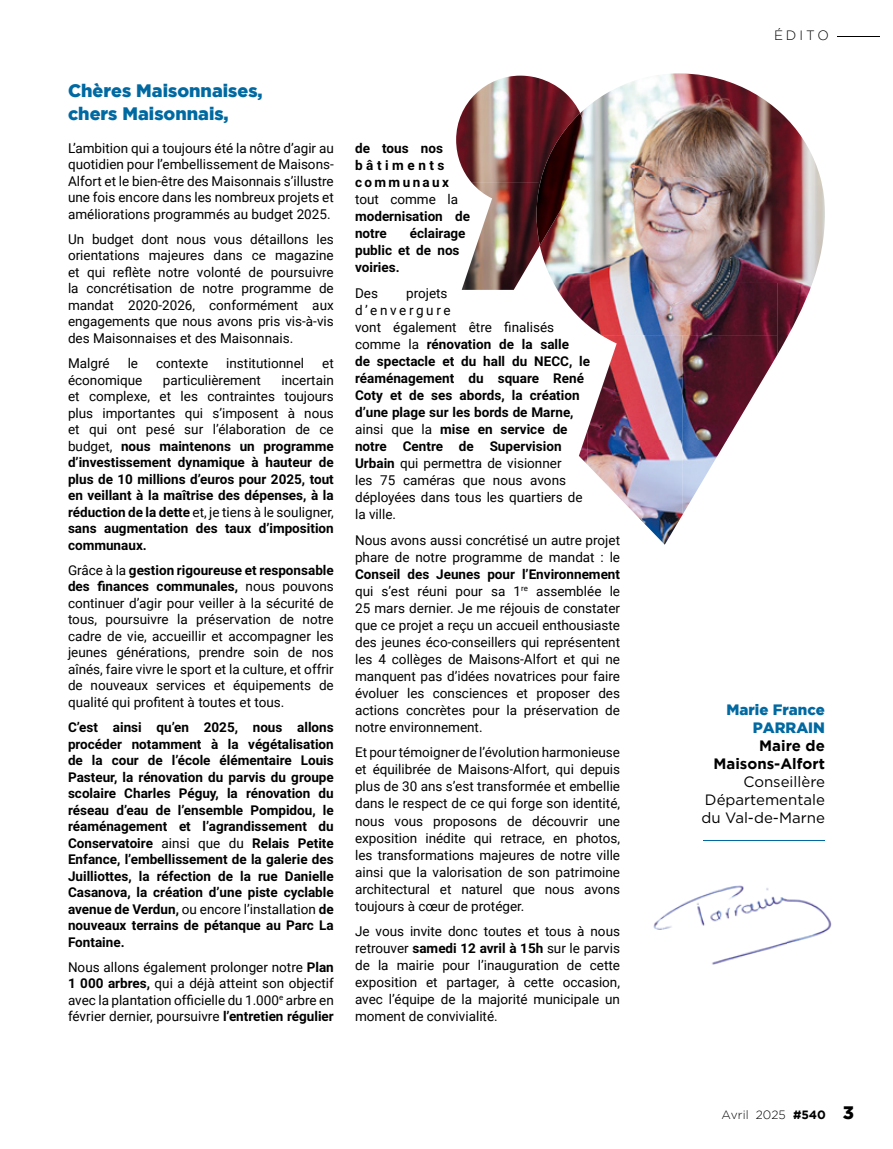
<style>
.page{position:relative;width:893px;height:1149px;background:#fff}
.page>*{position:absolute;margin:0;border:0;box-sizing:border-box;transform-origin:0 0}
.t1{font:900 18px/22.5px "Gotham";color:#0069a1}
.t2{font:15px/18px "Gotham";color:#000;text-align:justify}
.t3{font:700 15px/18px "Gotham";color:#000;text-align:right}
.t4{font:900 15px/18px "Gotham";color:#0069a1;text-align:right}
.t5{font:13.5px/17px "Roboto";color:#000;text-align:justify}
.t6{font:700 13.5px/16.5px "Roboto";color:#000}
.t7{font:700 13.5px/17px "Roboto";letter-spacing:.18em;color:#000}
.t8{font:300 13.5px "Gotham";letter-spacing:.215em;color:#000}
.t9{font:300 12px "Gotham";color:#000}
.s1{font-weight:400}
.s2{font-weight:700}
.s3{font-weight:900;font-size:18px}
</style>
<div class="page">
<img style="left:456px;top:76px;width:83px;height:106px">
<img style="left:539px;top:78px;width:38px;height:169px">
<img style="left:462px;top:182px;width:77px;height:108px">
<img style="left:577px;top:81px;width:58px;height:97px">
<img style="left:730px;top:82px;width:90px;height:96px">
<img style="left:540px;top:178px;width:285px;height:105px">
<img style="left:553px;top:283px;width:224px;height:52px">
<img style="left:777px;top:283px;width:35px;height:71px">
<img style="left:587px;top:335px;width:191px;height:105px">
<img style="left:579px;top:432px;width:8px;height:32px">
<img style="left:587px;top:440px;width:96px;height:104px">
<img style="left:682px;top:440px;width:45px;height:75px">
<svg style="left:537px;top:192px;width:1px;height:12px"></svg>
<img style="left:653px;top:885px;width:179px;height:80px">
<hr style="left:704px;top:839px;width:121px;height:1px;background:#0069a1">
<hr style="left:837px;top:36px;width:43px;height:1px;background:#000">
<h1 class="t1" style="left:68px;top:79px;width:196px">Chères Maisonnaises, chers Maisonnais,</h1>
<p class="t5" style="left:68px;top:139px;width:267px;line-height:16.5px">L’ambition qui a toujours été la nôtre d’agir au quotidien pour l’embellissement de Maisons-Alfort et le bien-être des Maisonnais s’illustre une fois encore dans les nombreux projets et améliorations programmés au budget 2025.</p>
<p class="t5" style="left:68px;top:230px;width:267px;line-height:16.5px">Un budget dont nous vous détaillons les orientations majeures dans ce magazine et qui reflète notre volonté de poursuivre la concrétisation de notre programme de mandat 2020-2026, conformément aux engagements que nous avons pris vis-à-vis des Maisonnaises et des Maisonnais.</p>
<p class="t5" style="left:68px;top:354px;width:43px">Malgré</p>
<p class="t5" style="left:128px;top:354px;width:12px">le</p>
<p class="t5" style="left:156px;top:354px;width:54px">contexte</p>
<p class="t5" style="left:226px;top:354px;width:79px">institutionnel</p>
<p class="t5" style="left:322px;top:354px;width:13px">et</p>
<p class="t5" style="left:68px;top:370px;width:76px">économique</p>
<p class="t5" style="left:163px;top:370px;width:100px">particulièrement</p>
<p class="t6" style="left:68px;top:371px;width:267px;text-align:justify;text-indent:213px"><span class="s1">incertain et complexe, et les contraintes toujours plus importantes qui s’imposent à nous et qui ont pesé sur l’élaboration de ce budget,</span> nous maintenons un programme d’investissement dynamique à hauteur de plus de 10 millions d’euros pour 2025, tout en veillant à la maîtrise des dépenses, à la réduction de la dette <span class="s1">et, je tiens à le souligner, </span>sans augmentation des taux d’imposition communaux.</p>
<p class="t5" style="left:68px;top:561px;width:267px;line-height:16.5px">Grâce à la <span class="s2">gestion rigoureuse et responsable des finances communales,</span> nous pouvons continuer d’agir pour veiller à la sécurité de tous, poursuivre la préservation de notre cadre de vie, accueillir et accompagner les jeunes générations, prendre soin de nos aînés, faire vivre le sport et la culture, et offrir de nouveaux services et équipements de qualité qui profitent à toutes et tous.</p>
<p class="t6" style="left:68px;top:718px;width:267px;text-align:justify">C’est ainsi qu’en 2025, nous allons procéder notamment à la végétalisation de la cour de l’école élémentaire Louis Pasteur, la rénovation du parvis du groupe scolaire Charles Péguy, la rénovation du réseau d’eau de l’ensemble Pompidou, le réaménagement et l’agrandissement du Conservatoire <span class="s1">ainsi que du</span> Relais Petite Enfance, l’embellissement de la galerie des Juilliottes, la réfection de la rue Danielle Casanova, la création d’une piste cyclable avenue de Verdun, <span class="s1">ou encore l’installation</span> de nouveaux terrains de pétanque au Parc La Fontaine.</p>
<p class="t5" style="left:68px;top:958px;width:267px;line-height:16.5px">Nous allons également prolonger notre <span class="s2">Plan 1 000 arbres,</span> qui a déjà atteint son objectif avec la plantation officielle du 1.000<sup>e</sup> arbre en février dernier, poursuivre <span class="s2">l’entretien régulier</span></p>
<p class="t7" style="left:355px;top:139px;width:96px">de tous nos bâtiments communaux</p>
<p class="t5" style="left:355px;top:190px;width:105px">tout comme la</p>
<p class="t6" style="left:355px;top:207px;width:116px;line-height:17px">modernisation de notre</p>
<p class="t6" style="left:355px;top:224px;width:112px;line-height:17px;text-indent:55px">éclairage public et de nos voiries.</p>
<p class="t5" style="left:355px;top:283px;width:24px">Des</p>
<p class="t6" style="left:355px;top:283px;width:237px;line-height:17px;text-indent:51px"><span class="s1">projets<br>d’envergure<br>vont également être finalisés comme la</span> rénovation de la salle<br>de spectacle et du hall du NECC, le réaménagement du square René<br>Coty et de ses abords, la création d’une plage sur les bords de Marne, <span class="s1">ainsi que la</span> mise en service de notre Centre de Supervision<br>Urbain <span class="s1">qui permettra de visionner<br>les 75 caméras que nous avons déployées dans tous les quartiers de la ville.</span></p>
<p class="t5" style="left:355px;top:530px;width:267px">Nous avons aussi concrétisé un autre projet phare de notre programme de mandat : le</p>
<p class="t5" style="left:355px;top:564px;width:267px"><span class="s2">Conseil des Jeunes pour l’Environnement </span>qui s’est réuni pour sa 1<sup>re</sup> assemblée le 25 mars dernier. Je me réjouis de constater que ce projet a reçu un accueil enthousiaste des jeunes éco-conseillers qui représentent les 4 collèges de Maisons-Alfort et qui ne manquent pas d’idées novatrices pour faire évoluer les consciences et proposer des actions concrètes pour la préservation de notre environnement.</p>
<p class="t5" style="left:355px;top:743px;width:267px">Et pour témoigner de l’évolution harmonieuse et équilibrée de Maisons-Alfort, qui depuis plus de 30 ans s’est transformée et embellie dans le respect de ce qui forge son identité, nous vous proposons de découvrir une exposition inédite qui retrace, en photos, les transformations majeures de notre ville ainsi que la valorisation de son patrimoine architectural et naturel que nous avons toujours à cœur de protéger.</p>
<p class="t5" style="left:355px;top:922px;width:267px">Je vous invite donc toutes et tous à nous retrouver <span class="s2">samedi 12 avril à 15h</span> sur le parvis de la mairie pour l’inauguration de cette exposition et partager, à cette occasion, avec l’équipe de la majorité municipale un moment de convivialité.</p>
<p class="t8" style="left:774px;top:27px;width:57px">ÉDITO</p>
<p class="t4" style="left:726px;top:700px;width:100px">Marie France<br>PARRAIN</p>
<p class="t3" style="left:713px;top:735px;width:113px">Maire de<br>Maisons-Alfort</p>
<p class="t2" style="left:701px;top:772px;width:125px;text-indent:42px">Conseillère Départementale du Val-de-Marne</p>
<p class="t9" style="left:721px;top:1107px;width:134px">Avril 2025 <span class="s2">#540</span> <span class="s3">3</span></p>
</div>
